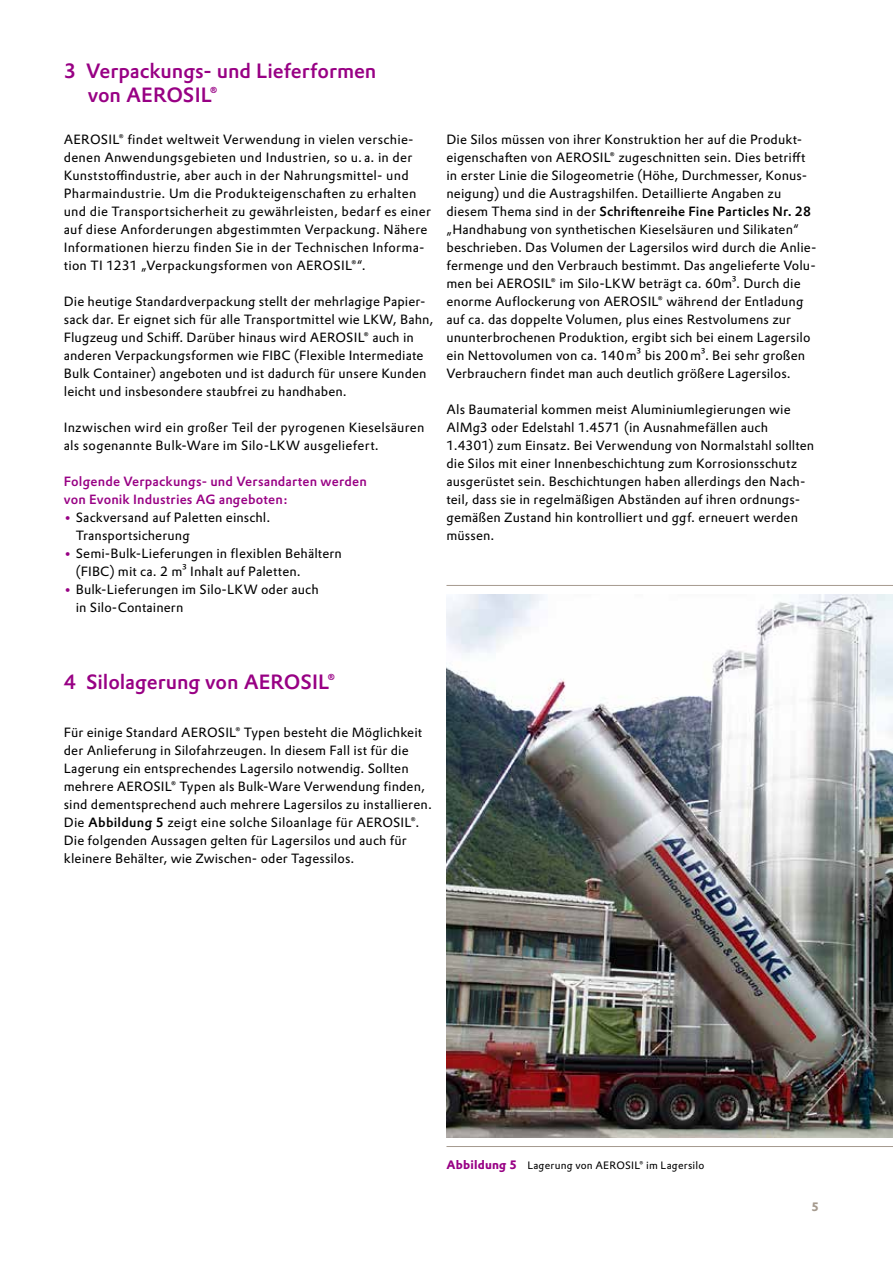
<style>
.page{position:relative;width:893px;height:1263px;background:#fff}
.page>*{position:absolute;margin:0;border:0;box-sizing:border-box;transform-origin:0 0}
.t1{font:500 20.25px/24px "Evonik Prokyon";letter-spacing:-.005em;color:#980084}
.t2{font:13.2px/18px "Evonik Prokyon";letter-spacing:.01em;color:#000}
.t3{font:500 13.2px/18px "Evonik Prokyon";letter-spacing:.01em;color:#980084}
.t4{font:700 12px "Evonik Prokyon";color:#a59a8e}
.t5{font:10.5px "Evonik Prokyon";letter-spacing:.02em;color:#000}
.s1{font-weight:500;color:#980084}
.s2{font-weight:500}
.s3{font-weight:700;font-size:12px;color:#980084}
</style>
<div class="page">
<img style="left:446px;top:594px;width:447px;height:543px">
<hr style="left:446px;top:1146px;width:447px;height:1px;background:#a59a8e">
<hr style="left:446px;top:585px;width:447px;height:1px;background:#a59a8e">
<h1 class="t1" style="left:88px;top:58px;width:290px;text-indent:-24px">3 Verpackungs- und Lieferformen von AEROSIL®</h1>
<p class="t2" style="left:64px;top:130px;width:369px">AEROSIL® findet weltweit Verwendung in vielen verschie&shy;denen Anwendungsgebieten und Industrien, so u. a. in der Kunststoffindustrie, aber auch in der Nahrungsmittel- und Pharmaindustrie. Um die Produkteigenschaften zu erhalten und die Transportsicherheit zu gewährleisten, bedarf es einer auf diese Anforderungen abgestimmten Verpackung. Nähere Informationen hierzu finden Sie in der Technischen Informa&shy;tion TI 1231 „Verpackungsformen von AEROSIL®“.</p>
<p class="t2" style="left:64px;top:292px;width:371px">Die heutige Standardverpackung stellt der mehrlagige Papier&shy;sack dar. Er eignet sich für alle Transportmittel wie LKW, Bahn, Flugzeug und Schiff. Darüber hinaus wird AEROSIL® auch in anderen Verpackungsformen wie FIBC (Flexible Intermediate Bulk Container) angeboten und ist dadurch für unsere Kunden leicht und insbesondere staubfrei zu handhaben.</p>
<p class="t2" style="left:64px;top:418px;width:362px">Inzwischen wird ein großer Teil der pyrogenen Kieselsäuren als sogenannte Bulk-Ware im Silo-LKW ausgeliefert.</p>
<p class="t3" style="left:64px;top:472px;width:305px">Folgende Verpackungs- und Versandarten werden von Evonik Industries AG angeboten:</p>
<p class="t2" style="left:76px;top:508px;width:196px;text-indent:-12px"><span class="s1">•</span> Sackversand auf Paletten einschl.<br>Transportsicherung</p>
<p class="t2" style="left:76px;top:544px;width:268px;text-indent:-12px"><span class="s1">•</span> Semi-Bulk-Lieferungen in flexiblen Behältern (FIBC) mit ca. 2 m³ Inhalt auf Paletten.</p>
<p class="t2" style="left:76px;top:580px;width:244px;text-indent:-12px"><span class="s1">•</span> Bulk-Lieferungen im Silo-LKW oder auch in Silo-Containern</p>
<p class="t2" style="left:446px;top:130px;width:371px">Die Silos müssen von ihrer Konstruktion her auf die Produkt&shy;eigenschaften von AEROSIL® zugeschnitten sein. Dies betrifft in erster Linie die Silogeometrie (Höhe, Durchmesser, Konus&shy;neigung) und die Austragshilfen. Detaillierte Angaben zu diesem Thema sind in der <span class="s2">Schriftenreihe Fine Particles Nr. 28 </span>„Handhabung von synthetischen Kieselsäuren und Silikaten“ beschrieben. Das Volumen der Lagersilos wird durch die Anlie&shy;fermenge und den Verbrauch bestimmt. Das angelieferte Volu&shy;men bei AEROSIL® im Silo-LKW beträgt ca. 60m³. Durch die enorme Auflockerung von AEROSIL® während der Entladung auf ca. das doppelte Volumen, plus eines Restvolumens zur ununterbrochenen Produktion, ergibt sich bei einem Lagersilo ein Nettovolumen von ca. 140m³ bis 200m³. Bei sehr großen Verbrauchern findet man auch deutlich größere Lagersilos.</p>
<p class="t2" style="left:446px;top:400px;width:369px">Als Baumaterial kommen meist Aluminiumlegierungen wie AlMg3 oder Edelstahl 1.4571 (in Ausnahmefällen auch 1.4301) zum Einsatz. Bei Verwendung von Normalstahl sollten die Silos mit einer Innenbeschichtung zum Korrosionsschutz ausgerüstet sein. Beschichtungen haben allerdings den Nach&shy;teil, dass sie in regelmäßigen Abständen auf ihren ordnungs&shy;gemäßen Zustand hin kontrolliert und ggf. erneuert werden müssen.</p>
<h1 class="t1" style="left:64px;top:668px;width:273px">4 Silolagerung von AEROSIL®</h1>
<p class="t2" style="left:64px;top:722px;width:370px">Für einige Standard AEROSIL® Typen besteht die Möglichkeit der Anlieferung in Silofahrzeugen. In diesem Fall ist für die Lagerung ein entsprechendes Lagersilo notwendig. Sollten mehrere AEROSIL® Typen als Bulk-Ware Verwendung finden, sind dementsprechend auch mehrere Lagersilos zu installieren.<br>Die <span class="s2">Abbildung 5</span> zeigt eine solche Siloanlage für AEROSIL®.<br>Die folgenden Aussagen gelten für Lagersilos und auch für kleinere Behälter, wie Zwischen- oder Tagessilos.</p>
<p class="t5" style="left:446px;top:1157px;width:259px"><span class="s3">Abbildung 5</span> Lagerung von AEROSIL® im Lagersilo</p>
<p class="t4" style="left:811px;top:1197px;width:9px">5</p>
</div>
